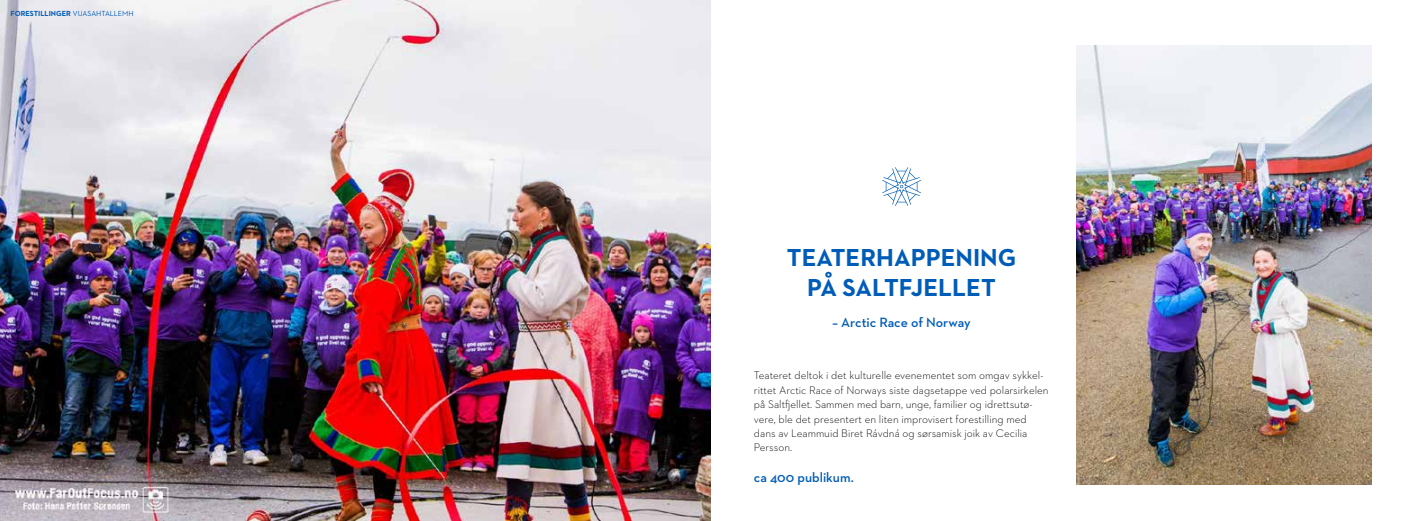
<style>
.page{position:relative;width:1418px;height:521px;background:#fff}
.page>*{position:absolute;margin:0;border:0;box-sizing:border-box;transform-origin:0 0}
.t1{font:700 25px/30px "Neutraface 2 Text";color:#005cb9;text-align:center}
.t2{font:600 13.75px "Neutraface 2 Text";color:#005cb9}
.t3{font:300 11.25px/14.4px "Neutraface 2 Text";color:#000}
.t4{font:700 7.5px "Neutraface 2 Text";color:#005cb9}
.s1{font-weight:400}
</style>
<div class="page">
<img style="left:0;top:0;width:710px;height:521px">
<img style="left:1076px;top:45px;width:295px;height:439px">
<svg style="left:882px;top:167px;width:39px;height:39px"></svg>
<p class="t4" style="left:11px;top:8px;width:125px">FORESTILLINGER <span class="s1">VUASAHTALLEMH</span></p>
<h1 class="t1" style="left:787px;top:242px;width:231px">TEATERHAPPENING<br>PÅ SALTFJELLET</h1>
<p class="t2" style="left:832px;top:313px;width:140px">– Arctic Race of Norway</p>
<p class="t3" style="left:754px;top:368px;width:296px">Teateret deltok i det kulturelle evenementet som omgav sykkel&shy;rittet Arctic Race of Norways siste dagsetappe ved polarsirkelen på Saltfjellet. Sammen med barn, unge, familier og idrettsutø&shy;vere, ble det presentert en liten improvisert forestilling med dans av Leammuid Biret Rávdná og sørsamisk joik av Cecilia Persson.</p>
<p class="t2" style="left:754px;top:469px;width:101px">ca 400 publikum.</p>
</div>
